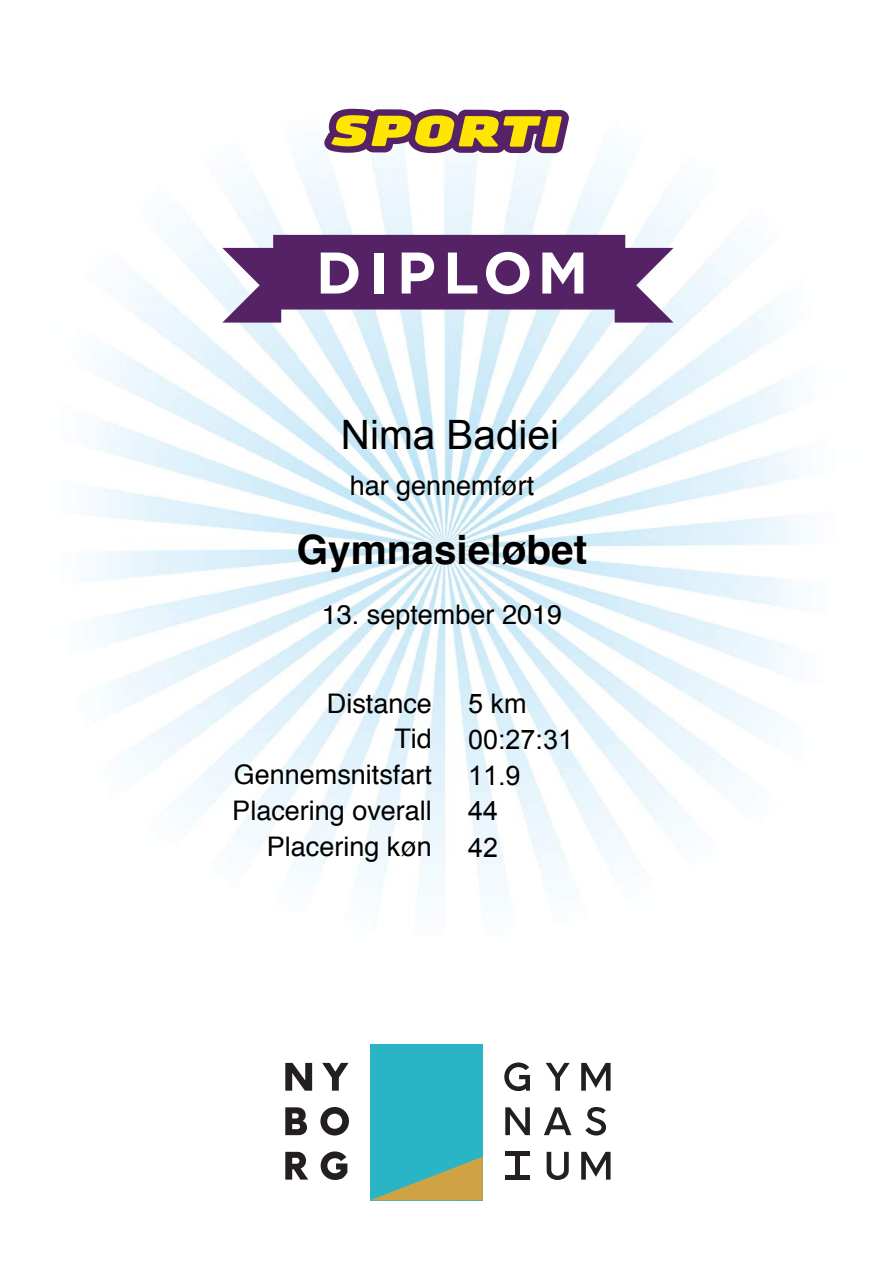
<style>
.page{position:relative;width:893px;height:1263px;background:#fff}
.page>*{position:absolute;margin:0;border:0;box-sizing:border-box;transform-origin:0 0}
.t1{font:700 58.5px "Gotham";letter-spacing:.12em;color:#fff}
.t2{font:700 40.5px "Helvetica";color:#000}
.t3{font:40.5px "Arial";color:#000}
.t4{font:27px/36px "Helvetica";color:#000;text-align:right}
.t5{font:27px/37.5px "Arial";color:#000}
</style>
<div class="page">
<img style="left:84px;top:108px;width:727px;height:1093px">
<svg style="left:324px;top:109px;width:245px;height:44px;background:#ab894b"></svg>
<svg style="left:222px;top:235px;width:451px;height:88px;background:#765086"></svg>
<svg style="left:285px;top:1063px;width:27px;height:28px"></svg>
<svg style="left:322px;top:1063px;width:26px;height:28px"></svg>
<svg style="left:285px;top:1107px;width:22px;height:28px"></svg>
<svg style="left:320px;top:1107px;width:29px;height:28px"></svg>
<svg style="left:285px;top:1152px;width:23px;height:27px"></svg>
<svg style="left:321px;top:1151px;width:26px;height:29px"></svg>
<svg style="left:504px;top:1062px;width:26px;height:29px"></svg>
<svg style="left:546px;top:1063px;width:24px;height:28px"></svg>
<svg style="left:581px;top:1063px;width:30px;height:28px"></svg>
<svg style="left:505px;top:1107px;width:25px;height:28px"></svg>
<svg style="left:544px;top:1107px;width:27px;height:28px"></svg>
<svg style="left:585px;top:1107px;width:21px;height:28px"></svg>
<div style="left:515px;top:1152px;width:5px;height:27px;background:#231f20"></div>
<div style="left:505px;top:1151px;width:25px;height:5px;background:#231f20"></div>
<hr style="left:505px;top:1175px;width:25px;height:4px;background:#231f20">
<svg style="left:547px;top:1152px;width:22px;height:28px"></svg>
<svg style="left:581px;top:1152px;width:30px;height:27px"></svg>
<div style="left:370px;top:1044px;width:113px;height:156px;background:#2ab5c7"></div>
<svg style="left:371px;top:1157px;width:112px;height:43px"></svg>
<h1 class="t1" style="left:316px;top:239px;width:274px">DIPLOM</h1>
<h2 class="t3" style="left:341px;top:413px;width:220px">Nima Badiei</h2>
<p class="t4" style="left:350px;top:468px;width:186px">har gennemført</p>
<h2 class="t2" style="left:297px;top:517px;width:292px">Gymnasieløbet</h2>
<p class="t4" style="left:322px;top:597px;width:242px">13. september 2019</p>
<p class="t4" style="left:232px;top:686px;width:201px">Distance<br>Tid<br>Gennemsnitsfart<br>Placering overall<br>Placering køn</p>
<p class="t5" style="left:468px;top:685px;width:60px">5 km</p>
<p class="t5" style="left:468px;top:722px;width:107px;line-height:36px">00:27:31<br>11.9</p>
<p class="t5" style="left:468px;top:791px;width:32px">44<br>42</p>
</div>
